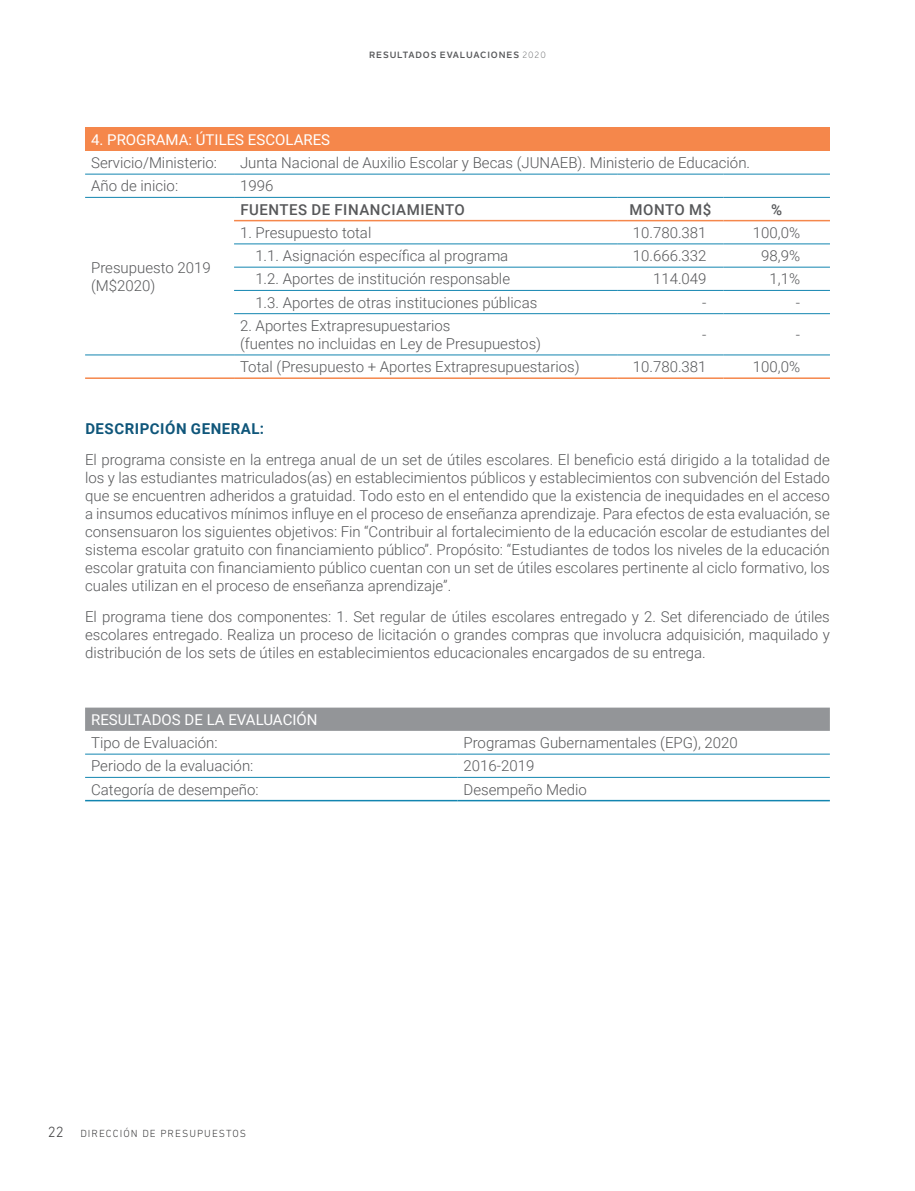
<style>
.page{position:relative;width:915px;height:1191px;background:#fff}
.page>*{position:absolute;margin:0;border:0;box-sizing:border-box;transform-origin:0 0}
.TEXTO2{font:300 15px/18px "Roboto";color:#57585a;text-align:justify}
.texto_tabla{font:300 15px/18px "Roboto";color:#57585a}
.TITULO_TABLA{font:15px "Roboto";color:#fff}
.SUBTITULO_TABLA{font:500 15px "Roboto";letter-spacing:.035em;color:#57585a}
.TITULOOOO{font:700 15px "Roboto";letter-spacing:.035em;color:#0f567a}
.t1{font:300 10.5px "DIN Next LT Pro";letter-spacing:.1em;color:#3e3e3f}
.t2{font:700 9px "Nolan Next";letter-spacing:.095em;color:#57585a}
.s1{font-weight:400}
.s2{font-size:15px}
</style>
<div class="page">
<div style="left:85px;top:128px;width:744px;height:23px;background:#f5874b"></div>
<hr style="left:85px;top:174px;width:149px;height:1px;background:#1285b0">
<hr style="left:234px;top:174px;width:383px;height:1px;background:#1285b0">
<hr style="left:617px;top:174px;width:106px;height:1px;background:#1285b0">
<hr style="left:723px;top:174px;width:106px;height:1px;background:#1285b0">
<hr style="left:85px;top:197px;width:149px;height:1px;background:#1285b0">
<hr style="left:234px;top:197px;width:383px;height:1px;background:#1285b0">
<hr style="left:617px;top:197px;width:106px;height:1px;background:#1285b0">
<hr style="left:723px;top:197px;width:106px;height:1px;background:#1285b0">
<hr style="left:234px;top:243px;width:383px;height:1px;background:#1285b0">
<hr style="left:617px;top:243px;width:106px;height:1px;background:#1285b0">
<hr style="left:723px;top:243px;width:106px;height:1px;background:#1285b0">
<hr style="left:234px;top:267px;width:383px;height:1px;background:#1285b0">
<hr style="left:617px;top:267px;width:106px;height:1px;background:#1285b0">
<hr style="left:723px;top:267px;width:106px;height:1px;background:#1285b0">
<hr style="left:234px;top:290px;width:383px;height:1px;background:#1285b0">
<hr style="left:617px;top:290px;width:106px;height:1px;background:#1285b0">
<hr style="left:723px;top:290px;width:106px;height:1px;background:#1285b0">
<hr style="left:234px;top:313px;width:383px;height:1px;background:#1285b0">
<hr style="left:617px;top:313px;width:106px;height:1px;background:#1285b0">
<hr style="left:723px;top:313px;width:106px;height:1px;background:#1285b0">
<hr style="left:85px;top:354px;width:149px;height:1px;background:#1285b0">
<hr style="left:234px;top:354px;width:383px;height:1px;background:#1285b0">
<hr style="left:617px;top:354px;width:106px;height:1px;background:#1285b0">
<hr style="left:723px;top:354px;width:106px;height:1px;background:#1285b0">
<hr style="left:234px;top:220px;width:383px;height:1px;background:#f5874b">
<hr style="left:617px;top:220px;width:106px;height:1px;background:#f5874b">
<hr style="left:723px;top:220px;width:106px;height:1px;background:#f5874b">
<hr style="left:85px;top:377px;width:149px;height:2px;background:#f5874b">
<hr style="left:234px;top:377px;width:383px;height:2px;background:#f5874b">
<hr style="left:617px;top:377px;width:106px;height:2px;background:#f5874b">
<hr style="left:723px;top:377px;width:106px;height:2px;background:#f5874b">
<svg style="left:85px;top:707px;width:744px;height:24px;background:#96989b"></svg>
<hr style="left:85px;top:753px;width:372px;height:1px;background:#1285b0">
<hr style="left:457px;top:753px;width:372px;height:1px;background:#1285b0">
<hr style="left:85px;top:777px;width:372px;height:1px;background:#1285b0">
<hr style="left:457px;top:777px;width:372px;height:1px;background:#1285b0">
<hr style="left:85px;top:800px;width:372px;height:1px;background:#1285b0">
<hr style="left:457px;top:800px;width:372px;height:1px;background:#1285b0">
<p class="t2" style="left:369px;top:50px;width:178px">RESULTADOS EVALUACIONES <span class="s1">2020</span></p>
<p class="TITULO_TABLA" style="left:91px;top:129px;width:240px">4. PROGRAMA: ÚTILES ESCOLARES</p>
<p class="texto_tabla" style="left:91px;top:153px;width:127px">Servicio/Ministerio:</p>
<p class="texto_tabla" style="left:240px;top:153px;width:511px">Junta Nacional de Auxilio Escolar y Becas (JUNAEB). Ministerio de Educación.</p>
<p class="texto_tabla" style="left:91px;top:176px;width:88px">Año de inicio:</p>
<p class="texto_tabla" style="left:240px;top:176px;width:35px">1996</p>
<p class="texto_tabla" style="left:91px;top:258px;width:121px">Presupuesto 2019 (M$2020)</p>
<p class="SUBTITULO_TABLA" style="left:240px;top:199px;width:226px">FUENTES DE FINANCIAMIENTO</p>
<p class="SUBTITULO_TABLA" style="left:629px;top:199px;width:83px">MONTO M$</p>
<p class="SUBTITULO_TABLA" style="left:771px;top:199px;width:13px">%</p>
<p class="texto_tabla" style="left:240px;top:223px;width:133px">1. Presupuesto total</p>
<p class="texto_tabla" style="left:632px;top:223px;width:75px">10.780.381</p>
<p class="texto_tabla" style="left:752px;top:223px;width:49px">100,0%</p>
<p class="texto_tabla" style="left:255px;top:246px;width:254px">1.1. Asignación específica al programa</p>
<p class="texto_tabla" style="left:632px;top:246px;width:75px">10.666.332</p>
<p class="texto_tabla" style="left:761px;top:246px;width:40px">98,9%</p>
<p class="texto_tabla" style="left:255px;top:269px;width:256px">1.2. Aportes de institución responsable</p>
<p class="texto_tabla" style="left:652px;top:269px;width:55px">114.049</p>
<p class="texto_tabla" style="left:769px;top:269px;width:32px">1,1%</p>
<p class="texto_tabla" style="left:255px;top:293px;width:283px">1.3. Aportes de otras instituciones públicas</p>
<p class="texto_tabla" style="left:702px;top:293px;width:6px">-</p>
<p class="texto_tabla" style="left:795px;top:293px;width:6px">-</p>
<p class="texto_tabla" style="left:240px;top:316px;width:212px">2. Aportes Extrapresupuestarios</p>
<p class="texto_tabla" style="left:240px;top:334px;width:302px">(fuentes no incluidas en Ley de Presupuestos)</p>
<p class="texto_tabla" style="left:702px;top:325px;width:6px">-</p>
<p class="texto_tabla" style="left:795px;top:325px;width:6px">-</p>
<p class="texto_tabla" style="left:240px;top:357px;width:341px">Total (Presupuesto + Aportes Extrapresupuestarios)</p>
<p class="texto_tabla" style="left:632px;top:357px;width:75px">10.780.381</p>
<p class="texto_tabla" style="left:752px;top:357px;width:49px">100,0%</p>
<p class="TITULOOOO" style="left:85px;top:418px;width:180px">DESCRIPCIÓN GENERAL:</p>
<p class="TEXTO2" style="left:85px;top:450px;width:746px">El programa consiste en la entrega anual de un set de útiles escolares. El beneficio está dirigido a la totalidad de los y las estudiantes matriculados(as) en establecimientos públicos y establecimientos con subvención del Estado que se encuentren adheridos a gratuidad. Todo esto en el entendido que la existencia de inequidades en el acceso a insumos educativos mínimos influye en el proceso de enseñanza aprendizaje. Para efectos de esta evaluación, se consensuaron los siguientes objetivos: Fin “Contribuir al fortalecimiento de la educación escolar de estudiantes del sistema escolar gratuito con financiamiento público”. Propósito: “Estudiantes de todos los niveles de la educación escolar gratuita con financiamiento público cuentan con un set de útiles escolares pertinente al ciclo formativo, los cuales utilizan en el proceso de enseñanza aprendizaje”.</p>
<p class="TEXTO2" style="left:85px;top:607px;width:746px">El programa tiene dos componentes: 1. Set regular de útiles escolares entregado y 2. Set diferenciado de útiles escolares entregado. Realiza un proceso de licitación o grandes compras que involucra adquisición, maquilado y distribución de los sets de útiles en establecimientos educacionales encargados de su entrega.</p>
<p class="TITULO_TABLA" style="left:91px;top:709px;width:228px">RESULTADOS DE LA EVALUACIÓN</p>
<p class="TEXTO2" style="left:91px;top:733px;width:128px">Tipo de Evaluación:</p>
<p class="TEXTO2" style="left:463px;top:733px;width:276px">Programas Gubernamentales (EPG), 2020</p>
<p class="TEXTO2" style="left:91px;top:756px;width:164px">Periodo de la evaluación:</p>
<p class="TEXTO2" style="left:463px;top:756px;width:72px">2016-2019</p>
<p class="TEXTO2" style="left:91px;top:779px;width:169px">Categoría de desempeño:</p>
<p class="TEXTO2" style="left:463px;top:779px;width:125px">Desempeño Medio</p>
<p class="t1" style="left:48px;top:1126px;width:200px"><span class="s2">22</span> DIRECCIÓN DE PRESUPUESTOS</p>
</div>
